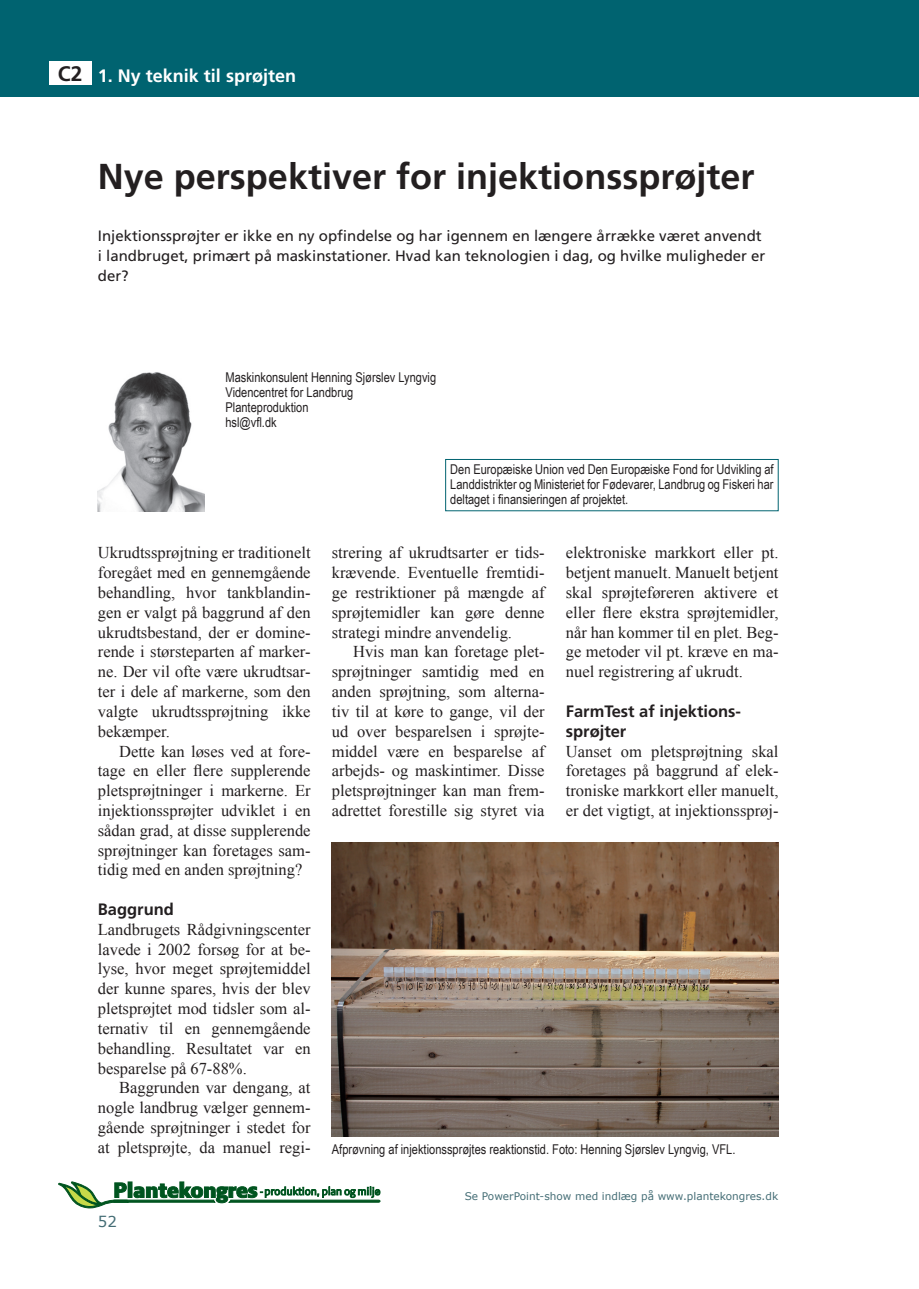
<style>
.page{position:relative;width:919px;height:1289px;background:#fff}
.page>*{position:absolute;margin:0;border:0;box-sizing:border-box;transform-origin:0 0}
.t1{font:700 36px "Frutiger";color:#231f20}
.t2{font:700 18px "Frutiger";color:#fff}
.t3{font:16.5px/19.8px "Times New Roman";color:#231f20;text-align:justify}
.t4{font:700 16.5px/19.8px "Frutiger";color:#231f20}
.t5{font:15px/19.8px "Frutiger";color:#231f20}
.t6{font:15px "Verdana";color:#446d75}
.t7{font:13.5px/15px "Arial Narrow";color:#231f20}
.t8{font:10.5px "Verdana";color:#446d75}
.s1{font-size:21px;color:#231f20}
</style>
<div class="page">
<div style="left:1px;top:1px;width:917px;height:96px;background:#006370"></div>
<svg style="left:58px;top:1181px;width:322px;height:27px"></svg>
<div style="left:49px;top:62px;width:42px;height:23px;background:#fff"></div>
<img style="left:98px;top:372px;width:106px;height:139px">
<img style="left:332px;top:842px;width:446px;height:294px">
<div style="left:445px;top:459px;width:333px;height:52px;border:1px solid #006370"></div>
<p class="t2" style="left:58px;top:65px;width:239px"><span class="s1">C2</span> 1. Ny teknik til sprøjten</p>
<h1 class="t1" style="left:98px;top:155px;width:658px">Nye perspektiver for injektionssprøjter</h1>
<p class="t5" style="left:98px;top:226px;width:669px">Injektionssprøjter er ikke en ny opfindelse og har igennem en længere årrække været anvendt i landbruget, primært på maskinstationer. Hvad kan teknologien i dag, og hvilke muligheder er der?</p>
<p class="t7" style="left:225px;top:369px;width:212px">Maskinkonsulent Henning Sjørslev Lyngvig<br>Videncentret for Landbrug<br>Planteproduktion<br>hsl@vfl.dk</p>
<p class="t7" style="left:450px;top:461px;width:325px;text-align:justify">Den Europæiske Union ved Den Europæiske Fond for Udvikling af Landdistrikter og Ministeriet for Fødevarer, Landbrug og Fiskeri har deltaget i finansieringen af projektet.</p>
<p class="t3" style="left:98px;top:542px;width:214px">Ukrudtssprøjtning er traditionelt foregået med en gennemgående behandling, hvor tankblandin&shy;gen er valgt på baggrund af den ukrudtsbestand, der er domine&shy;rende i størsteparten af marker&shy;ne. Der vil ofte være ukrudtsar&shy;ter i dele af markerne, som den valgte ukrudtssprøjtning ikke bekæmper.</p>
<p class="t3" style="left:98px;top:740px;width:214px;text-indent:21px">Dette kan løses ved at fore&shy;tage en eller flere supplerende pletsprøjtninger i markerne. Er injektionssprøjter udviklet i en sådan grad, at disse supplerende sprøjtninger kan foretages sam&shy;tidig med en anden sprøjtning?</p>
<p class="t4" style="left:98px;top:899px;width:78px">Baggrund</p>
<p class="t3" style="left:98px;top:919px;width:214px">Landbrugets Rådgivningscenter lavede i 2002 forsøg for at be&shy;lyse, hvor meget sprøjtemiddel der kunne spares, hvis der blev pletsprøjtet mod tidsler som al&shy;ternativ til en gennemgående behandling. Resultatet var en besparelse på 67-88%.</p>
<p class="t3" style="left:98px;top:1077px;width:214px;text-indent:21px">Baggrunden var dengang, at nogle landbrug vælger gennem&shy;gående sprøjtninger i stedet for at pletsprøjte, da manuel regi-</p>
<p class="t6" style="left:98px;top:1212px;width:21px">52</p>
<p class="t3" style="left:332px;top:542px;width:214px">strering af ukrudtsarter er tids&shy;krævende. Eventuelle fremtidi&shy;ge restriktioner på mængde af sprøjtemidler kan gøre denne strategi mindre anvendelig.</p>
<p class="t3" style="left:332px;top:641px;width:214px;text-indent:21px">Hvis man kan foretage plet&shy;sprøjtninger samtidig med en anden sprøjtning, som alterna&shy;tiv til at køre to gange, vil der ud over besparelsen i sprøjte&shy;middel være en besparelse af arbejds- og maskintimer. Disse pletsprøjtninger kan man frem&shy;adrettet forestille sig styret via</p>
<p class="t3" style="left:565px;top:542px;width:214px">elektroniske markkort eller pt. betjent manuelt. Manuelt betjent skal sprøjteføreren aktivere et eller flere ekstra sprøjtemidler, når han kommer til en plet. Beg&shy;ge metoder vil pt. kræve en ma&shy;nuel registrering af ukrudt.</p>
<p class="t4" style="left:565px;top:701px;width:177px">FarmTest af injektions&shy;sprøjter</p>
<p class="t3" style="left:565px;top:740px;width:214px">Uanset om pletsprøjtning skal foretages på baggrund af elek&shy;troniske markkort eller manuelt, er det vigtigt, at injektionssprøj-</p>
<p class="t7" style="left:332px;top:1141px;width:405px">Afprøvning af injektionssprøjtes reaktionstid. Foto: Henning Sjørslev Lyngvig, VFL.</p>
<p class="t8" style="left:464px;top:1189px;width:315px">Se PowerPoint-show med indlæg på www.plantekongres.dk</p>
</div>
